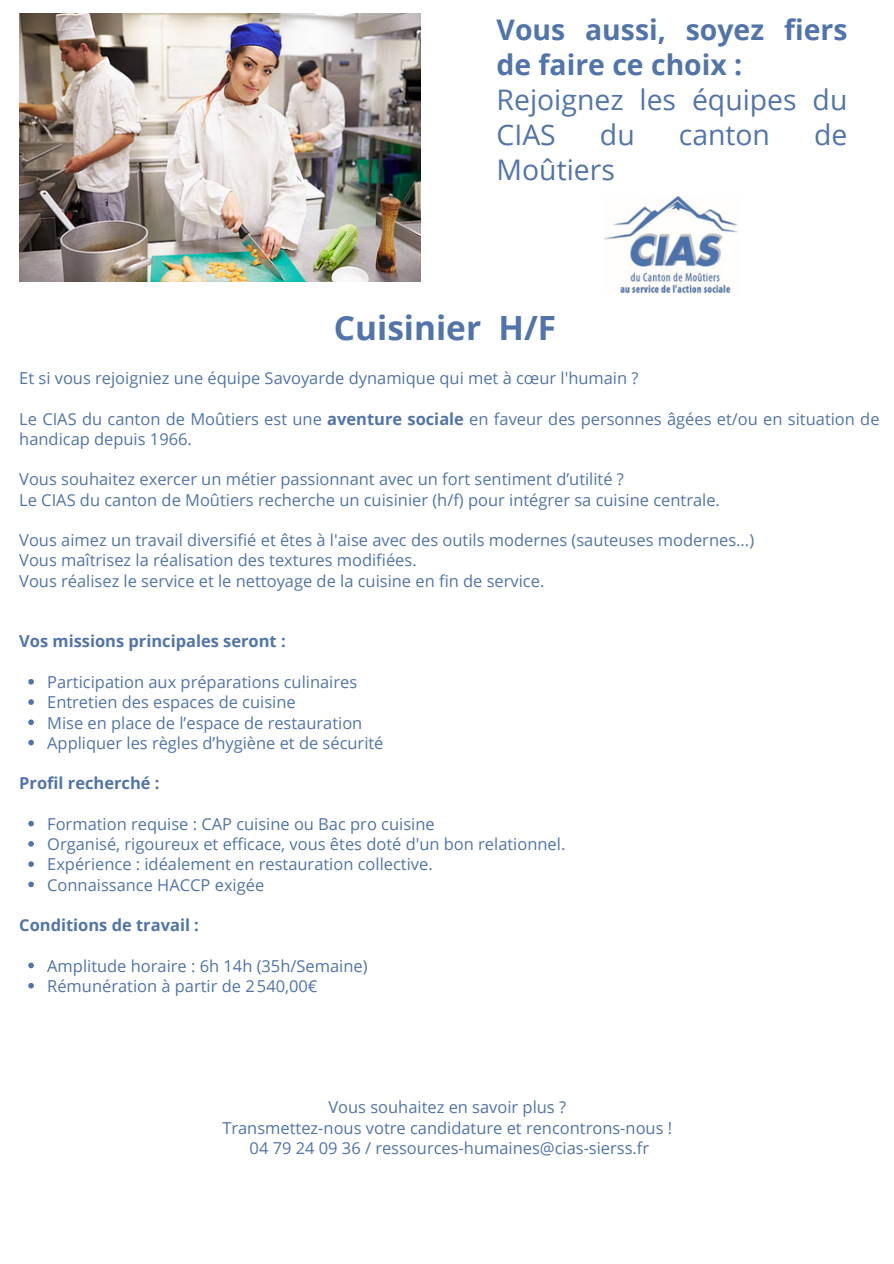
<style>
.page{position:relative;width:894px;height:1264px;background:#fff}
.page>*{position:absolute;margin:0;border:0;box-sizing:border-box;transform-origin:0 0}
.t1{font:700 33.45px "Open Sans";color:#5174aa}
.t2{font:700 28.35px/34.8px "Open Sans";color:#5174aa}
.t3{font:28.35px "Open Sans";color:#5174aa}
.t4{font:16.5px/20.2px "Open Sans";color:#5174aa}
.t5{font:700 16.5px "Open Sans";color:#5174aa}
.s1{font-weight:400}
.s2{font-weight:700}
</style>
<div class="page">
<img style="left:604px;top:197px;width:134px;height:95px">
<svg style="left:28px;top:679px;width:6px;height:5px"></svg>
<svg style="left:28px;top:699px;width:6px;height:6px"></svg>
<svg style="left:28px;top:719px;width:6px;height:6px"></svg>
<svg style="left:28px;top:739px;width:6px;height:6px"></svg>
<svg style="left:28px;top:820px;width:6px;height:6px"></svg>
<svg style="left:28px;top:841px;width:6px;height:5px"></svg>
<svg style="left:28px;top:861px;width:6px;height:6px"></svg>
<svg style="left:28px;top:881px;width:6px;height:6px"></svg>
<svg style="left:28px;top:962px;width:6px;height:6px"></svg>
<svg style="left:28px;top:982px;width:6px;height:6px"></svg>
<img style="left:19px;top:14px;width:401px;height:268px">
<p class="t2" style="left:496px;top:12px;width:352px">Vous aussi, soyez fiers de faire ce choix :<br><span class="s1">Rejoignez les équipes du<br>CIAS</span></p>
<p class="t3" style="left:599px;top:115px;width:36px">du</p>
<p class="t3" style="left:678px;top:115px;width:93px">canton</p>
<p class="t3" style="left:813px;top:115px;width:35px">de</p>
<p class="t3" style="left:496px;top:149px;width:120px">Moûtiers</p>
<h2 class="t1" style="left:334px;top:304px;width:224px">Cuisinier H/F</h2>
<p class="t4" style="left:19px;top:367px;width:620px">Et si vous rejoigniez une équipe Savoyarde dynamique qui met à cœur l'humain ?</p>
<h1 class="t4" style="left:19px;top:408px;width:861px">Le CIAS du canton de Moûtiers est une <span class="s2">aventure sociale</span> en faveur des personnes âgées et/ou en situation de handicap depuis 1966.</h1>
<p class="t4" style="left:19px;top:469px;width:606px">Vous souhaitez exercer un métier passionnant avec un fort sentiment d’utilité ?</p>
<p class="t4" style="left:19px;top:489px;width:702px">Le CIAS du canton de Moûtiers recherche un cuisinier (h/f) pour intégrer sa cuisine centrale.</p>
<p class="t4" style="left:19px;top:529px;width:736px">Vous aimez un travail diversifié et êtes à l'aise avec des outils modernes (sauteuses modernes...)</p>
<p class="t4" style="left:19px;top:550px;width:399px">Vous maîtrisez la réalisation des textures modifiées.</p>
<p class="t4" style="left:19px;top:570px;width:526px">Vous réalisez le service et le nettoyage de la cuisine en fin de service.</p>
<p class="t5" style="left:19px;top:630px;width:268px">Vos missions principales seront :</p>
<p class="t4" style="left:47px;top:671px;width:311px">Participation aux préparations culinaires</p>
<h3 class="t4" style="left:47px;top:691px;width:250px">Entretien des espaces de cuisine</h3>
<p class="t4" style="left:47px;top:712px;width:316px">Mise en place de l’espace de restauration</p>
<p class="t4" style="left:47px;top:732px;width:338px">Appliquer les règles d’hygiène et de sécurité</p>
<p class="t5" style="left:19px;top:771px;width:142px">Profil recherché :</p>
<p class="t4" style="left:47px;top:813px;width:389px">Formation requise : CAP cuisine ou Bac pro cuisine</p>
<h3 class="t4" style="left:47px;top:833px;width:519px">Organisé, rigoureux et efficace, vous êtes doté d'un bon relationnel.</h3>
<p class="t4" style="left:47px;top:853px;width:387px">Expérience : idéalement en restauration collective.</p>
<p class="t4" style="left:47px;top:874px;width:218px">Connaissance HACCP exigée</p>
<p class="t5" style="left:19px;top:913px;width:181px">Conditions de travail :</p>
<p class="t4" style="left:47px;top:955px;width:322px">Amplitude horaire : 6h 14h (35h/Semaine)</p>
<h3 class="t4" style="left:47px;top:975px;width:272px">Rémunération à partir de 2540,00€</h3>
<p class="t4" style="left:328px;top:1096px;width:239px">Vous souhaitez en savoir plus ?</p>
<p class="t4" style="left:222px;top:1117px;width:451px">Transmettez-nous votre candidature et rencontrons-nous !</p>
<p class="t4" style="left:249px;top:1137px;width:401px">04 79 24 09 36 / ressources-humaines@cias-sierss.fr</p>
</div>
